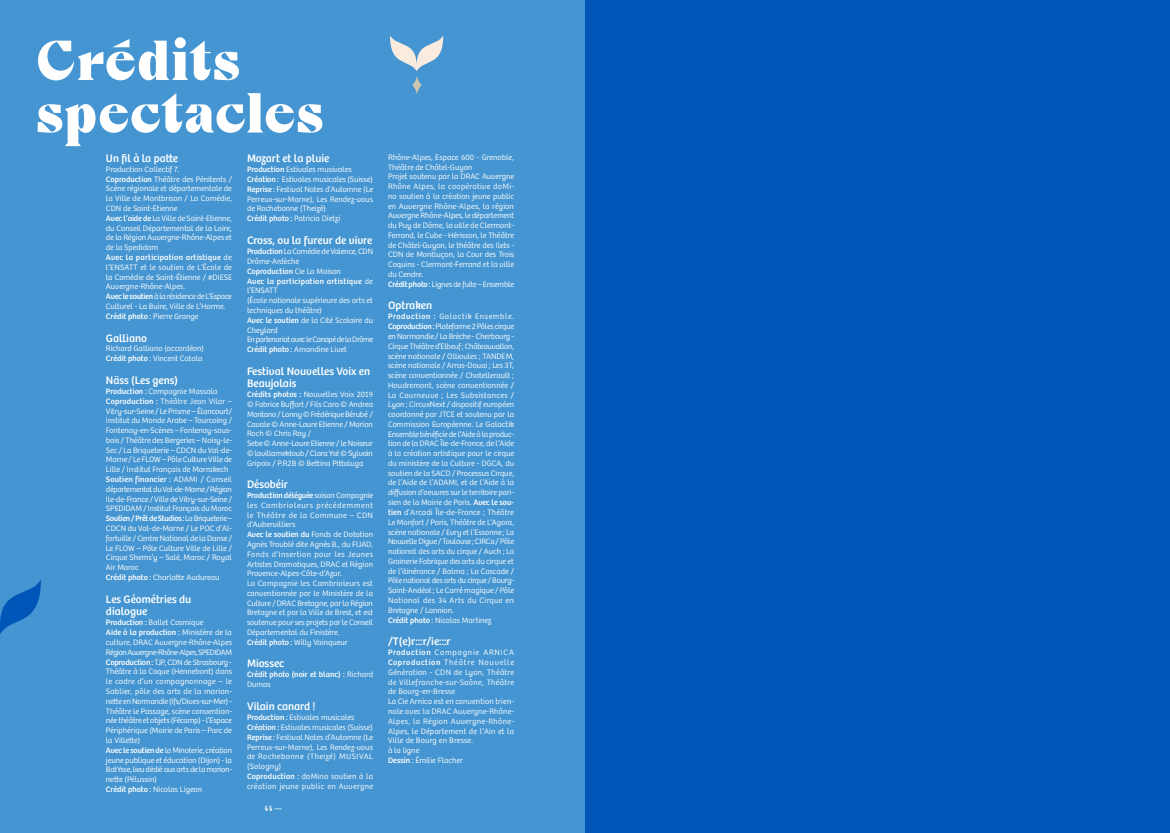
<style>
.page{position:relative;width:1170px;height:833px;background:#fff}
.page>*{position:absolute;margin:0;border:0;box-sizing:border-box;transform-origin:0 0}
.t1{font:900 56.25px/52.5px "Cako";letter-spacing:-.01em;color:#fff}
.t2{font:11.25px/12.5px "Bree";color:#fff}
.t3{font:300 8.12px/9.8px "Bree";color:#fff}
.t4{font:300 8.12px/9.8px "Bree";letter-spacing:.02em;color:#fff}
.t5{font:8.12px/9.8px "Bree";color:#fff}
.t6{font:900 7.5px "Cako";color:#fff}
.s1{font-weight:400}
.s2{font-weight:300}
.s3{font-family:"Bree";font-weight:400}
</style>
<div class="page">
<div style="left:0;top:0;width:596px;height:833px;background:#4495d1"></div>
<svg style="left:390px;top:35px;width:53px;height:36px"></svg>
<svg style="left:0;top:580px;width:41px;height:54px"></svg>
<svg style="left:412px;top:75px;width:10px;height:20px"></svg>
<div style="left:585px;top:0;width:584px;height:833px;background:#0055b8"></div>
<h1 class="t1" style="left:35px;top:36px;width:290px">Crédits spectacles</h1>
<h2 class="t2" style="left:106px;top:152px;width:74px">Un fil à la patte</h2>
<p class="t3" style="left:106px;top:164px;width:127px">Production Collectif 7.<br><span class="s1">Coproduction</span> Théâtre des Pénitents / Scène régionale et départementale de la Ville de Montbrison / La Comédie, CDN de Saint-Etienne<br><span class="s1">Avec l’aide de</span> La Ville de Saint-Etienne, du Conseil Départemental de la Loire, de la Région Auvergne-Rhône-Alpes et de la Spedidam<br><span class="s1">Avec la participation artistique</span> de l’ENSATT et le soutien de L’École de la Comédie de Saint-Étienne / #DIESE Auvergne-Rhône-Alpes.<br><span class="s1">Avec le soutien</span> à la résidence de L’Espace Culturel - La Buire, Ville de L’Horme.<br><span class="s1">Crédit photo :</span> Pierre Grange</p>
<h2 class="t2" style="left:106px;top:332px;width:42px">Galliano</h2>
<p class="t3" style="left:106px;top:344px;width:100px">Richard Galliano (accordéon)<br><span class="s1">Crédit photo</span> : Vincent Catala</p>
<h2 class="t2" style="left:106px;top:374px;width:74px">Näss (Les gens)</h2>
<p class="t3" style="left:106px;top:386px;width:128px"><span class="s1">Production :</span> Compagnie Massala <span class="s1">Coproduction :</span> Théâtre Jean Vilar – Vitry-sur-Seine / Le Prisme – Élancourt/ Institut du Monde Arabe – Tourcoing / Fontenay-en-Scènes – Fontenay-sous&shy;bois / Théâtre des Bergeries – Noisy-le-Sec / La Briqueterie – CDCN du Val-de-Marne / Le FLOW – Pôle Culture Ville de Lille / Institut Français de Marrakech <span class="s1">Soutien financier :</span> ADAMI / Conseil départemental du Val-de-Marne / Région Ile-de-France / Ville de Vitry-sur-Seine / SPEDIDAM / Institut Français du Maroc <span class="s1">Soutien / Prêt de Studios :</span> La Briqueterie – CDCN du Val-de-Marne / Le POC d’Al&shy;fortville / Centre National de la Danse / Le FLOW – Pôle Culture Ville de Lille / Cirque Shems’y – Salé, Maroc / Royal Air Maroc<br><span class="s1">Crédit photo :</span> Charlotte Audureau</p>
<h2 class="t2" style="left:106px;top:593px;width:87px">Les Géométries du dialogue</h2>
<p class="t3" style="left:106px;top:618px;width:128px"><span class="s1">Production :</span> Ballet Cosmique<br><span class="s1">Aide à la production :</span> Ministère de la culture, DRAC Auvergne-Rhône-Alpes Région Auvergne-Rhône-Alpes, SPEDIDAM <span class="s1">Coproduction :</span> TJP, CDN de Strasbourg - Théâtre à la Coque (Hennebont) dans le cadre d’un compagnonnage – le Sablier, pôle des arts de la marion&shy;nette en Normandie (Ifs/Dives-sur-Mer) - Théâtre le Passage, scène convention&shy;née théâtre et objets (Fécamp) - l’Espace Périphérique (Mairie de Paris – Parc de la Villette)<br><span class="s1">Avec le soutien de</span> la Minoterie, création jeune publique et éducation (Dijon) - la BatYsse, lieu dédié aux arts de la marion&shy;nette (Pélussin)<br><span class="s1">Crédit photo :</span> Nicolas Ligeon</p>
<h2 class="t2" style="left:247px;top:152px;width:84px">Mozart et la pluie</h2>
<p class="t3" style="left:247px;top:164px;width:127px"><span class="s1">Production</span> Estivales musivales <span class="s1">Création :</span> Estivales musicales (Suisse)<br><span class="s1">Reprise :</span> Festival Notes d’Automne (Le Perreux-sur-Marne), Les Rendez-vous de Rochebonne (Theizé)<br><span class="s1">Crédit photo :</span> Patricia Dietzi</p>
<h2 class="t2" style="left:247px;top:234px;width:127px">Cross, ou la fureur de vivre</h2>
<p class="t3" style="left:247px;top:246px;width:128px"><span class="s1">Production</span> La Comédie de Valence, CDN<br>Drôme-Ardèche<br><span class="s1">Coproduction</span> Cie La Maison<br><span class="s1">Avec la participation artistique</span> de l’ENSATT<br>(École nationale supérieure des arts et techniques du théâtre)<br><span class="s1">Avec le soutien</span> de la Cité Scolaire du<br>Cheylard<br>En partenariat avec le Canopé de la Drôme<br><span class="s1">Crédit photo :</span> Amandine Livet</p>
<h2 class="t2" style="left:247px;top:365px;width:124px">Festival Nouvelles Voix en<br>Beaujolais</h2>
<p class="t3" style="left:247px;top:390px;width:128px"><span class="s1">Crédits photos :</span> Nouvelles Voix 2019 © Fabrice Buffart / Fils Cara © Andrea Montano / Lonny © Frédérique Bérubé / Cavale © Anne-Laure Etienne / Marion Roch © Chris Roy /<br>Sebe © Anne-Laure Etienne / le Noiseur © lavillamektoub / Clara Ysé © Sylvain Gripoix / P.R2B © Bettina Pittaluga</p>
<h2 class="t2" style="left:247px;top:478px;width:43px">Désobéir</h2>
<p class="t3" style="left:247px;top:491px;width:128px"><span class="s1">Production déléguée</span> saison Compagnie les Cambrioleurs précédemment le Théâtre de la Commune – CDN d’Aubervilliers<br><span class="s1">Avec le soutien du</span> Fonds de Dotation Agnès Troublé dite Agnès B., du FIJAD, Fonds d’Insertion pour les Jeunes Artistes Dramatiques, DRAC et Région Provence-Alpes-Côte-d’Azur.<br>La Compagnie les Cambrioleurs est conventionnée par le Ministère de la Culture / DRAC Bretagne, par la Région Bretagne et par la Ville de Brest, et est soutenue pour ses projets par le Conseil Départemental du Finistère.<br><span class="s1">Crédit photo :</span> Willy Vainqueur</p>
<h2 class="t2" style="left:247px;top:657px;width:39px">Miossec</h2>
<p class="t5" style="left:247px;top:670px;width:127px">Crédit photo (noir et blanc) : <span class="s2">Richard<br>Dumas</span></p>
<h2 class="t2" style="left:247px;top:700px;width:70px">Vilain canard !</h2>
<p class="t3" style="left:247px;top:712px;width:128px"><span class="s1">Production :</span> Estivales musicales <span class="s1">Création :</span> Estivales musicales (Suisse)<br><span class="s1">Reprise :</span> Festival Notes d’Automne (Le Perreux-sur-Marne), Les Rendez-vous de Rochebonne (Theizé) MUSIVAL (Sologny)<br><span class="s1">Coproduction :</span> doMino soutien à la création jeune public en Auvergne</p>
<p class="t6" style="left:264px;top:804px;width:19px">44 <span class="s3">—</span></p>
<p class="t3" style="left:388px;top:152px;width:128px">Rhône-Alpes, Espace 600 - Grenoble, Théâtre de Châtel-Guyon<br>Projet soutenu par la DRAC Auvergne Rhône Alpes, la coopérative doMi&shy;no soutien à la création jeune public en Auvergne Rhône-Alpes, la région Auvergne Rhône-Alpes, le département du Puy de Dôme, la ville de Clermont-Ferrand, le Cube - Hérisson, le Théâtre de Châtel-Guyon, le théâtre des Ilets - CDN de Montluçon, la Cour des Trois Coquins - Clermont-Ferrand et la ville du Cendre.<br><span class="s1">Crédit photo :</span> Lignes de fuite – Ensemble</p>
<h2 class="t2" style="left:388px;top:299px;width:45px">Optraken</h2>
<p class="t3" style="left:388px;top:312px;width:128px"><span class="s1">Production :</span> Galactik Ensemble.<br><span class="s1">Coproduction :</span> Plateforme 2 Pôles cirque en Normandie / La Brèche - Cherbourg - Cirque Théâtre d’Elbeuf ; Châteauvallon, scène nationale / Ollioules ; TANDEM, scène nationale / Arras-Douai ; Les 3T, scène conventionnée / Chatellerault ; Houdremont, scène conventionnée / La Courneuve ; Les Subsistances / Lyon ; CircuxNext / dispositif européen coordonné par JTCE et soutenu par la Commission Européenne. Le Galactik Ensemble bénéficie de l’Aide à la produc&shy;tion de la DRAC Île-de-France, de l’Aide à la création artistique pour le cirque du ministère de la Culture - DGCA, du soutien de la SACD / Processus Cirque, de l’Aide de l’ADAMI, et de l’Aide à la diffusion d’oeuvres sur le territoire pari&shy;sien de la Mairie de Paris. <span class="s1">Avec le sou&shy;tien</span> d’Arcadi Île-de-France ; Théâtre Le Monfort / Paris, Théâtre de L’Agora, scène nationale / Evry et l’Essonne ; La Nouvelle Digue / Toulouse ; CIRCa / Pôle national des arts du cirque / Auch ; La Grainerie Fabrique des arts du cirque et de l’itinérance / Balma ; La Cascade / Pôle national des arts du cirque / Bourg-Saint-Andéol ; Le Carré magique / Pôle National des 34 Arts du Cirque en Bretagne / Lannion.<br><span class="s1">Crédit photo :</span> Nicolas Martinez</p>
<h2 class="t2" style="left:388px;top:635px;width:64px">/T(e)r:::r/ie:::r</h2>
<p class="t4" style="left:388px;top:648px;width:128px"><span class="s1">Production</span> Compagnie ARNICA<br><span class="s1">Coproduction</span> Théâtre Nouvelle<br>Génération - CDN de Lyon, Théâtre de Villefranche-sur-Saône, Théâtre de Bourg-en-Bresse<br>La Cie Arnica est en convention trien&shy;nale avec la DRAC Auvergne-Rhône-<br>Alpes, la Région Auvergne-Rhône-<br>Alpes, le Département de l’Ain et la<br>Ville de Bourg en Bresse.<br>à la ligne<br><span class="s1">Dessin :</span> Émilie Flacher</p>
</div>
